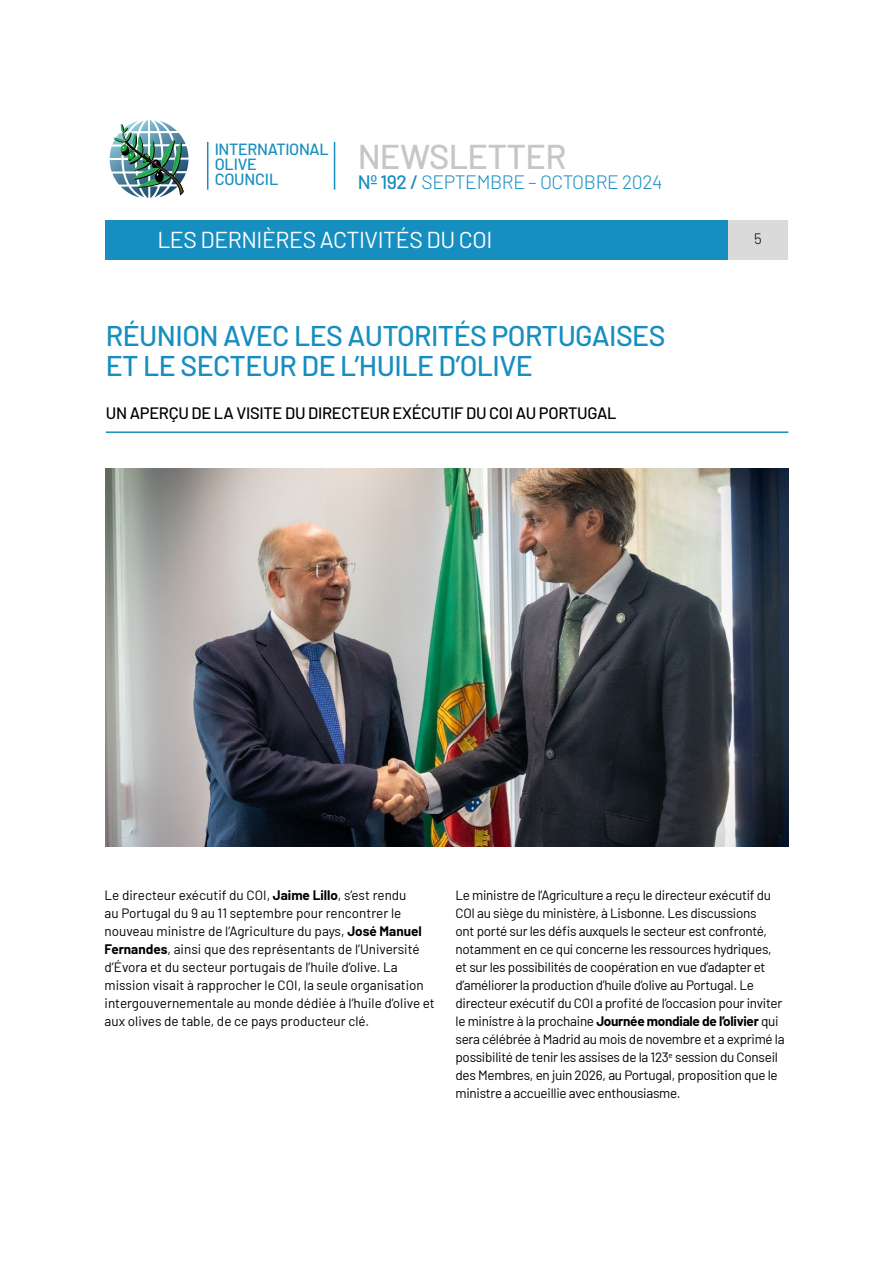
<style>
.page{position:relative;width:893px;height:1263px;background:#fff}
.page>*{position:absolute;margin:0;border:0;box-sizing:border-box;transform-origin:0 0}
.t1{font:500 34.35px "Barlow";letter-spacing:-.02em;color:#c7c6c6}
.t2{font:500 28.5px/29.8px "Barlow";letter-spacing:-.02em;color:#168ec0}
.t3{font:23.1px "Barlow";letter-spacing:-.02em;color:#fff}
.t4{font:300 19.35px "Barlow";letter-spacing:-.02em;color:#168ec0}
.t5{font:500 16.5px "Barlow";letter-spacing:-.02em;color:#000}
.t6{font:500 16.2px/15px "Barlow";letter-spacing:-.02em;color:#168ec0}
.t7{font:300 15px "Barlow";color:#000}
.t8{font:13.5px/18px "Barlow";letter-spacing:-.02em;color:#000}
.t9{font:13.5px/18px "Barlow";color:#000}
.s1{font-weight:500}
.s2{font-weight:700}
</style>
<div class="page">
<div style="left:728px;top:220px;width:60px;height:40px;background:#dadada"></div>
<img style="left:110px;top:120px;width:78px;height:78px">
<hr style="left:207px;top:142px;width:1px;height:48px;background:#168ec0">
<hr style="left:334px;top:142px;width:1px;height:48px;background:#168ec0">
<div style="left:105px;top:220px;width:623px;height:40px;background:#168ec0"></div>
<hr style="left:106px;top:431px;width:682px;height:2px;background:#168ec0">
<img style="left:106px;top:468px;width:682px;height:378px">
<p class="t6" style="left:215px;top:140px;width:116px">INTERNATIONAL<br>OLIVE<br>COUNCIL</p>
<h1 class="t1" style="left:358px;top:132px;width:210px">NEWSLETTER</h1>
<h3 class="t4" style="left:358px;top:168px;width:306px"><span class="s1">Nº 192 /</span> SEPTEMBRE – OCTOBRE 2024</h3>
<h3 class="t3" style="left:157px;top:223px;width:336px">LES DERNIÈRES ACTIVITÉS DU COI</h3>
<p class="t7" style="left:754px;top:228px;width:9px">5</p>
<h2 class="t2" style="left:106px;top:319px;width:561px">RÉUNION AVEC LES AUTORITÉS PORTUGAISES<br>ET LE SECTEUR DE L’HUILE D’OLIVE</h2>
<p class="t5" style="left:106px;top:401px;width:512px">UN APERÇU DE LA VISITE DU DIRECTEUR EXÉCUTIF DU COI AU PORTUGAL</p>
<p class="t9" style="left:105px;top:885px;width:332px">Le directeur exécutif du COI, <span class="s2">Jaime Lillo</span>, s’est rendu<br>au Portugal du 9 au 11 septembre pour rencontrer le nouveau ministre de l’Agriculture du pays, <span class="s2">José Manuel Fernandes</span>, ainsi que des représentants de l’Université d’Évora et du secteur portugais de l’huile d’olive. La mission visait à rapprocher le COI, la seule organisation intergouvernementale au monde dédiée à l’huile d’olive et aux olives de table, de ce pays producteur clé.</p>
<p class="t8" style="left:455px;top:885px;width:331px">Le ministre de l’Agriculture a reçu le directeur exécutif du COI au siège du ministère, à Lisbonne. Les discussions<br>ont porté sur les défis auxquels le secteur est confronté, notamment en ce qui concerne les ressources hydriques, et sur les possibilités de coopération en vue d’adapter et d’améliorer la production d’huile d’olive au Portugal. Le directeur exécutif du COI a profité de l’occasion pour inviter le ministre à la prochaine <span class="s2">Journée mondiale de l’olivier</span> qui sera célébrée à Madrid au mois de novembre et a exprimé la possibilité de tenir les assises de la 123<sup>e</sup> session du Conseil des Membres, en juin 2026, au Portugal, proposition que le ministre a accueillie avec enthousiasme.</p>
</div>
